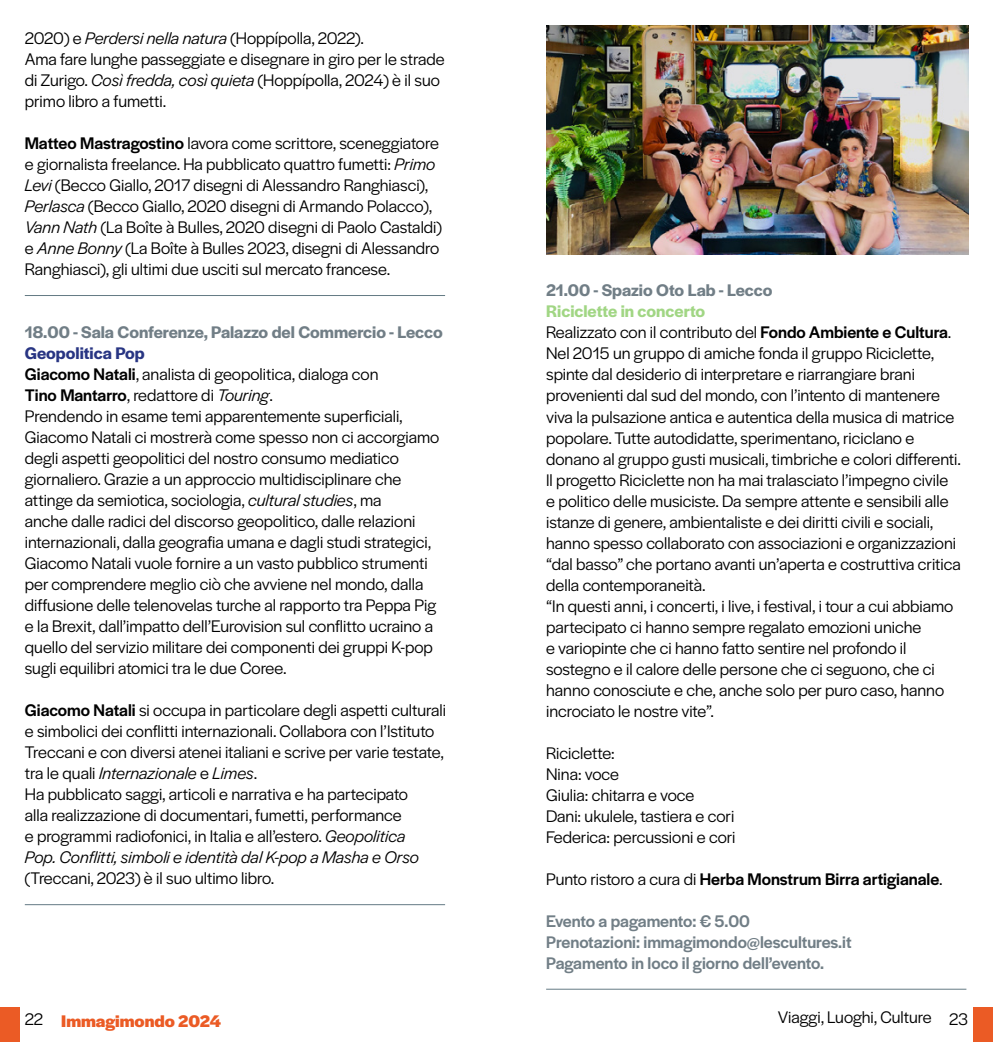
<style>
.page{position:relative;width:993px;height:1042px;background:#fff}
.page>*{position:absolute;margin:0;border:0;box-sizing:border-box;transform-origin:0 0}
.t1{font:17.5px/21px "Halyard Display";color:#000}
.t2{font:500 17.5px/21px "Halyard Display";color:#717e86}
.t3{font:600 17.5px "Halyard Display";color:#717e86}
.t4{font:500 17.5px "Halyard Display";color:#000}
.t5{font:700 17.5px "Halyard Display";color:#eb5b25}
.s1{font-style:italic}
.s2{font-weight:500}
.s3{font-weight:600;color:#283583}
.s4{font-weight:600;color:#a1d684}
.s5{font-weight:400}
.s6{font-weight:400;color:#000}
</style>
<div class="page">
<div style="left:0;top:1007px;width:20px;height:35px;background:#eb5b25"></div>
<div style="left:972px;top:1007px;width:20px;height:35px;background:#eb5b25"></div>
<hr style="left:25px;top:295px;width:420px;height:1px;background:#647a84">
<hr style="left:25px;top:904px;width:420px;height:1px;background:#647a84">
<img style="left:546px;top:25px;width:421px;height:229px">
<hr style="left:546px;top:989px;width:420px;height:1px;background:#647a84">
<p class="t1" style="left:25px;top:27px;width:421px">2020) e <span class="s1">Perdersi nella natura</span> (Hoppípolla, 2022).<br>Ama fare lunghe passeggiate e disegnare in giro per le strade di Zurigo. <span class="s1">Così fredda, così quieta</span> (Hoppípolla, 2024) è il suo primo libro a fumetti.</p>
<p class="t1" style="left:25px;top:132px;width:418px"><span class="s2">Matteo Mastragostino</span> lavora come scrittore, sceneggiatore e giornalista freelance. Ha pubblicato quattro fumetti: <span class="s1">Primo Levi</span> (Becco Giallo, 2017 disegni di Alessandro Ranghiasci), <span class="s1">Perlasca</span> (Becco Giallo, 2020 disegni di Armando Polacco), <span class="s1">Vann Nath</span> (La Boîte à Bulles, 2020 disegni di Paolo Castaldi) e <span class="s1">Anne Bonny</span> (La Boîte à Bulles 2023, disegni di Alessandro Ranghiasci), gli ultimi due usciti sul mercato francese.</p>
<p class="t3" style="left:25px;top:320px;width:419px">18.00 - Sala Conferenze, Palazzo del Commercio - Lecco</p>
<p class="t1" style="left:25px;top:342px;width:416px"><span class="s3">Geopolitica Pop<br></span><span class="s2">Giacomo Natali</span>, analista di geopolitica, dialoga con<br><span class="s2">Tino Mantarro</span>, redattore di <span class="s1">Touring</span>.<br>Prendendo in esame temi apparentemente superficiali, Giacomo Natali ci mostrerà come spesso non ci accorgiamo degli aspetti geopolitici del nostro consumo mediatico giornaliero. Grazie a un approccio multidisciplinare che attinge da semiotica, sociologia, <span class="s1">cultural studies</span>, ma<br>anche dalle radici del discorso geopolitico, dalle relazioni internazionali, dalla geografia umana e dagli studi strategici, Giacomo Natali vuole fornire a un vasto pubblico strumenti per comprendere meglio ciò che avviene nel mondo, dalla diffusione delle telenovelas turche al rapporto tra Peppa Pig e la Brexit, dall’impatto dell’Eurovision sul conflitto ucraino a quello del servizio militare dei componenti dei gruppi K-pop sugli equilibri atomici tra le due Coree.</p>
<p class="t1" style="left:25px;top:699px;width:422px"><span class="s2">Giacomo Natali</span> si occupa in particolare degli aspetti culturali e simbolici dei conflitti internazionali. Collabora con l’Istituto Treccani e con diversi atenei italiani e scrive per varie testate, tra le quali <span class="s1">Internazionale</span> e <span class="s1">Limes</span>.<br>Ha pubblicato saggi, articoli e narrativa e ha partecipato<br>alla realizzazione di documentari, fumetti, performance<br>e programmi radiofonici, in Italia e all’estero. <span class="s1">Geopolitica<br>Pop. Conflitti, simboli e identità dal K-pop a Masha e Orso</span></p>
<p class="t1" style="left:25px;top:867px;width:251px">(Treccani, 2023) è il suo ultimo libro.</p>
<p class="t3" style="left:546px;top:278px;width:228px">21.00 - Spazio Oto Lab - Lecco</p>
<p class="t1" style="left:546px;top:300px;width:416px"><span class="s4">Riciclette in concerto<br></span>Realizzato con il contributo del <span class="s2">Fondo Ambiente e Cultura</span>.<br>Nel 2015 un gruppo di amiche fonda il gruppo Riciclette, spinte dal desiderio di interpretare e riarrangiare brani provenienti dal sud del mondo, con l’intento di mantenere viva la pulsazione antica e autentica della musica di matrice popolare. Tutte autodidatte, sperimentano, riciclano e donano al gruppo gusti musicali, timbriche e colori differenti.<br>Il progetto Riciclette non ha mai tralasciato l’impegno civile e politico delle musiciste. Da sempre attente e sensibili alle istanze di genere, ambientaliste e dei diritti civili e sociali, hanno spesso collaborato con associazioni e organizzazioni “dal basso” che portano avanti un’aperta e costruttiva critica della contemporaneità.<br>“In questi anni, i concerti, i live, i festival, i tour a cui abbiamo partecipato ci hanno sempre regalato emozioni uniche<br>e variopinte che ci hanno fatto sentire nel profondo il sostegno e il calore delle persone che ci seguono, che ci hanno conosciute e che, anche solo per puro caso, hanno incrociato le nostre vite”.</p>
<p class="t1" style="left:546px;top:741px;width:191px">Riciclette:<br>Nina: voce<br>Giulia: chitarra e voce<br>Dani: ukulele, tastiera e cori<br>Federica: percussioni e cori</p>
<p class="t4" style="left:546px;top:866px;width:398px"><span class="s5">Punto ristoro a cura di</span> Herba Monstrum Birra artigianale<span class="s5">.</span></p>
<p class="t2" style="left:546px;top:909px;width:307px">Evento a pagamento: € 5.00<br>Prenotazioni: immagimondo@lescultures.it<br>Pagamento in loco il giorno dell’evento.</p>
<p class="t5" style="left:25px;top:1008px;width:198px"><span class="s6">22</span> Immagimondo 2024</p>
<p class="t1" style="left:777px;top:1006px;width:192px">Viaggi, Luoghi, Culture 23</p>
</div>
